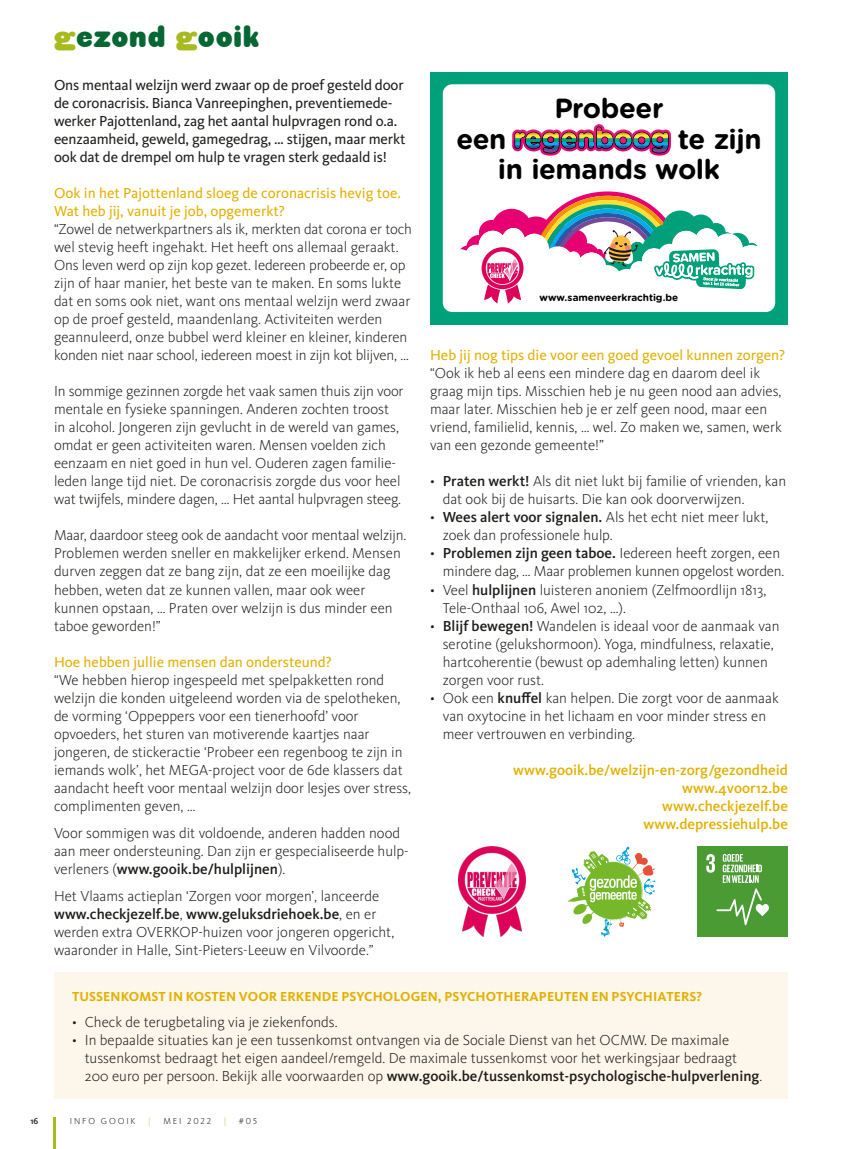
<style>
.page{position:relative;width:842px;height:1149px;background:#fff}
.page>*{position:absolute;margin:0;border:0;box-sizing:border-box;transform-origin:0 0}
.t1{font:30px "HWT Gothic Round";letter-spacing:.045em;color:#056732}
.t2{font:700 27.6px/30.5px "Gotham Rounded";letter-spacing:-.02em;color:#000}
.t3{font:300 15px/18px "Kievit OT";color:#1d1d1b}
.t4{font:15px/18px "Kievit OT";letter-spacing:-.01em;color:#1d1d1b}
.t5{font:15px/18px "Kievit OT";color:#e3b000}
.t6{font:500 15px/18px "Kievit OT";color:#e3b000;text-align:right}
.t7{font:700 13.5px "Kievit OT";letter-spacing:.01em;color:#e3b000}
.t8{font:700 9.9px "Gotham Rounded";letter-spacing:-.005em;color:#000}
.t9{font:300 9px "Kievit OT";letter-spacing:.21em;color:#1d1d1b}
.t10{font:500 9px "Kievit OT";color:#1d1d1b}
.t11{font:300 9px "Kievit OT";color:#a7ba1e}
.s1{color:#a7ba1e}
.s2{font-weight:500}
</style>
<div class="page">
<div style="left:54px;top:972px;width:734px;height:126px;background:#fdf7eb"></div>
<img style="left:458px;top:846px;width:67px;height:90px">
<svg style="left:567px;top:846px;width:89px;height:90px"></svg>
<div style="left:698px;top:846px;width:90px;height:90px;background:#4b9b34"></div>
<svg style="left:706px;top:854px;width:9px;height:18px"></svg>
<svg style="left:723px;top:854px;width:39px;height:28px"></svg>
<svg style="left:716px;top:888px;width:53px;height:36px"></svg>
<div style="left:430px;top:72px;width:358px;height:252px;background:#00a07b"></div>
<div style="left:443px;top:84px;width:332px;height:228px;background:#fff;border-radius:9px"></div>
<svg style="left:512px;top:124px;width:159px;height:32px"></svg>
<svg style="left:460px;top:191px;width:298px;height:112px"></svg>
<hr style="left:53px;top:1116px;width:2px;height:32px;background:#a7ba1e">
<h1 class="t1" style="left:54px;top:20px;width:206px"><span class="s1">g</span>ezond <span class="s1">g</span>ooik</h1>
<p class="t4" style="left:54px;top:76px;width:353px">Ons mentaal welzijn werd zwaar op de proef gesteld door de coronacrisis. Bianca Vanreepinghen, preventiemede&shy;werker Pajottenland, zag het aantal hulpvragen rond o.a. eenzaamheid, geweld, gamegedrag, … stijgen, maar merkt ook dat de drempel om hulp te vragen sterk gedaald is!</p>
<p class="t5" style="left:54px;top:184px;width:348px">Ook in het Pajottenland sloeg de coronacrisis hevig toe.<br>Wat heb jij, vanuit je job, opgemerkt?</p>
<p class="t3" style="left:54px;top:220px;width:359px">“Zowel de netwerkpartners als ik, merkten dat corona er toch wel stevig heeft ingehakt. Het heeft ons allemaal geraakt.<br>Ons leven werd op zijn kop gezet. Iedereen probeerde er, op zijn of haar manier, het beste van te maken. En soms lukte dat en soms ook niet, want ons mentaal welzijn werd zwaar op de proef gesteld, maandenlang. Activiteiten werden geannuleerd, onze bubbel werd kleiner en kleiner, kinderen konden niet naar school, iedereen moest in zijn kot blijven, …</p>
<p class="t3" style="left:54px;top:382px;width:351px">In sommige gezinnen zorgde het vaak samen thuis zijn voor mentale en fysieke spanningen. Anderen zochten troost in alcohol. Jongeren zijn gevlucht in de wereld van games, omdat er geen activiteiten waren. Mensen voelden zich eenzaam en niet goed in hun vel. Ouderen zagen familie&shy;leden lange tijd niet. De coronacrisis zorgde dus voor heel wat twijfels, mindere dagen, … Het aantal hulpvragen steeg.</p>
<p class="t3" style="left:54px;top:526px;width:354px">Maar, daardoor steeg ook de aandacht voor mentaal welzijn.<br>Problemen werden sneller en makkelijker erkend. Mensen durven zeggen dat ze bang zijn, dat ze een moeilijke dag hebben, weten dat ze kunnen vallen, maar ook weer kunnen opstaan, … Praten over welzijn is dus minder een taboe geworden!”</p>
<p class="t5" style="left:54px;top:652px;width:279px">Hoe hebben jullie mensen dan ondersteund?</p>
<p class="t3" style="left:54px;top:670px;width:359px">“We hebben hierop ingespeeld met spelpakketten rond welzijn die konden uitgeleend worden via de spelotheken, de vorming ‘Oppeppers voor een tienerhoofd’ voor opvoeders, het sturen van motiverende kaartjes naar jongeren, de stickeractie ‘Probeer een regenboog te zijn in iemands wolk’, het MEGA-project voor de 6de klassers dat aandacht heeft voor mentaal welzijn door lesjes over stress, complimenten geven, …</p>
<p class="t3" style="left:54px;top:823px;width:355px">Voor sommigen was dit voldoende, anderen hadden nood aan meer ondersteuning. Dan zijn er gespecialiseerde hulp&shy;verleners (<span class="s2">www.gooik.be/hulplijnen</span>).</p>
<p class="t3" style="left:54px;top:886px;width:342px">Het Vlaams actieplan ‘Zorgen voor morgen’, lanceerde <span class="s2">www.checkjezelf.be</span>, <span class="s2">www.geluksdriehoek.be</span>, en er werden extra OVERKOP-huizen voor jongeren opgericht, waaronder in Halle, Sint-Pieters-Leeuw en Vilvoorde.”</p>
<h2 class="t2" style="left:554px;top:92px;width:111px">Probeer</h2>
<h2 class="t2" style="left:498px;top:123px;width:265px;text-indent:180px">te zijn in iemands wolk</h2>
<h2 class="t2" style="left:456px;top:123px;width:52px">een</h2>
<p class="t8" style="left:540px;top:290px;width:140px">www.samenveerkrachtig.be</p>
<p class="t5" style="left:430px;top:346px;width:357px">Heb jij nog tips die voor een goed gevoel kunnen zorgen?</p>
<p class="t3" style="left:430px;top:364px;width:353px">“Ook ik heb al eens een mindere dag en daarom deel ik graag mijn tips. Misschien heb je nu geen nood aan advies, maar later. Misschien heb je er zelf geen nood, maar een vriend, familielid, kennis, … wel. Zo maken we, samen, werk van een gezonde gemeente!”</p>
<p class="t3" style="left:443px;top:472px;width:345px;text-indent:-13px">• <span class="s2">Praten werkt!</span> Als dit niet lukt bij familie of vrienden, kan dat ook bij de huisarts. Die kan ook doorverwijzen.</p>
<p class="t3" style="left:443px;top:508px;width:327px;text-indent:-13px">• <span class="s2">Wees alert voor signalen.</span> Als het echt niet meer lukt, zoek dan professionele hulp.</p>
<p class="t3" style="left:430px;top:544px;width:356px;text-align:right">• <span class="s2">Problemen zijn geen taboe.</span> Iedereen heeft zorgen, een mindere dag, … Maar problemen kunnen opgelost worden.</p>
<p class="t3" style="left:443px;top:580px;width:325px;text-indent:-13px">• Veel <span class="s2">hulplijnen</span> luisteren anoniem (Zelfmoordlijn 1813,<br>Tele-Onthaal 106, Awel 102, …).</p>
<p class="t3" style="left:443px;top:616px;width:338px;text-indent:-13px">• <span class="s2">Blijf bewegen!</span> Wandelen is ideaal voor de aanmaak van serotine (gelukshormoon). Yoga, mindfulness, relaxatie, hartcoherentie (bewust op ademhaling letten) kunnen zorgen voor rust.</p>
<p class="t3" style="left:443px;top:688px;width:337px;text-indent:-13px">• Ook een <span class="s2">knuffel</span> kan helpen. Die zorgt voor de aanmaak van oxytocine in het lichaam en voor minder stress en meer vertrouwen en verbinding.</p>
<p class="t6" style="left:513px;top:760px;width:276px">www.gooik.be/welzijn-en-zorg/gezondheid www.4voor12.be<br>www.checkjezelf.be<br>www.depressiehulp.be</p>
<p class="t7" style="left:72px;top:988px;width:631px">TUSSENKOMST IN KOSTEN VOOR ERKENDE PSYCHOLOGEN, PSYCHOTHERAPEUTEN EN PSYCHIATERS?</p>
<p class="t3" style="left:72px;top:1012px;width:267px">• Check de terugbetaling via je ziekenfonds.</p>
<p class="t3" style="left:85px;top:1030px;width:679px;text-indent:-13px">• In bepaalde situaties kan je een tussenkomst ontvangen via de Sociale Dienst van het OCMW. De maximale tussenkomst bedraagt het eigen aandeel/remgeld. De maximale tussenkomst voor het werkingsjaar bedraagt<br>200 euro per persoon. Bekijk alle voorwaarden op <span class="s2">www.gooik.be/tussenkomst-psychologische-hulpverlening</span>.</p>
<p class="t10" style="left:30px;top:1114px;width:9px">16</p>
<p class="t9" style="left:70px;top:1114px;width:67px">INFO GOOIK</p>
<p class="t11" style="left:148px;top:1114px;width:4px">|</p>
<p class="t9" style="left:163px;top:1114px;width:49px">MEI 2022</p>
<p class="t11" style="left:224px;top:1114px;width:4px">|</p>
<p class="t9" style="left:239px;top:1114px;width:19px">#05</p>
</div>
